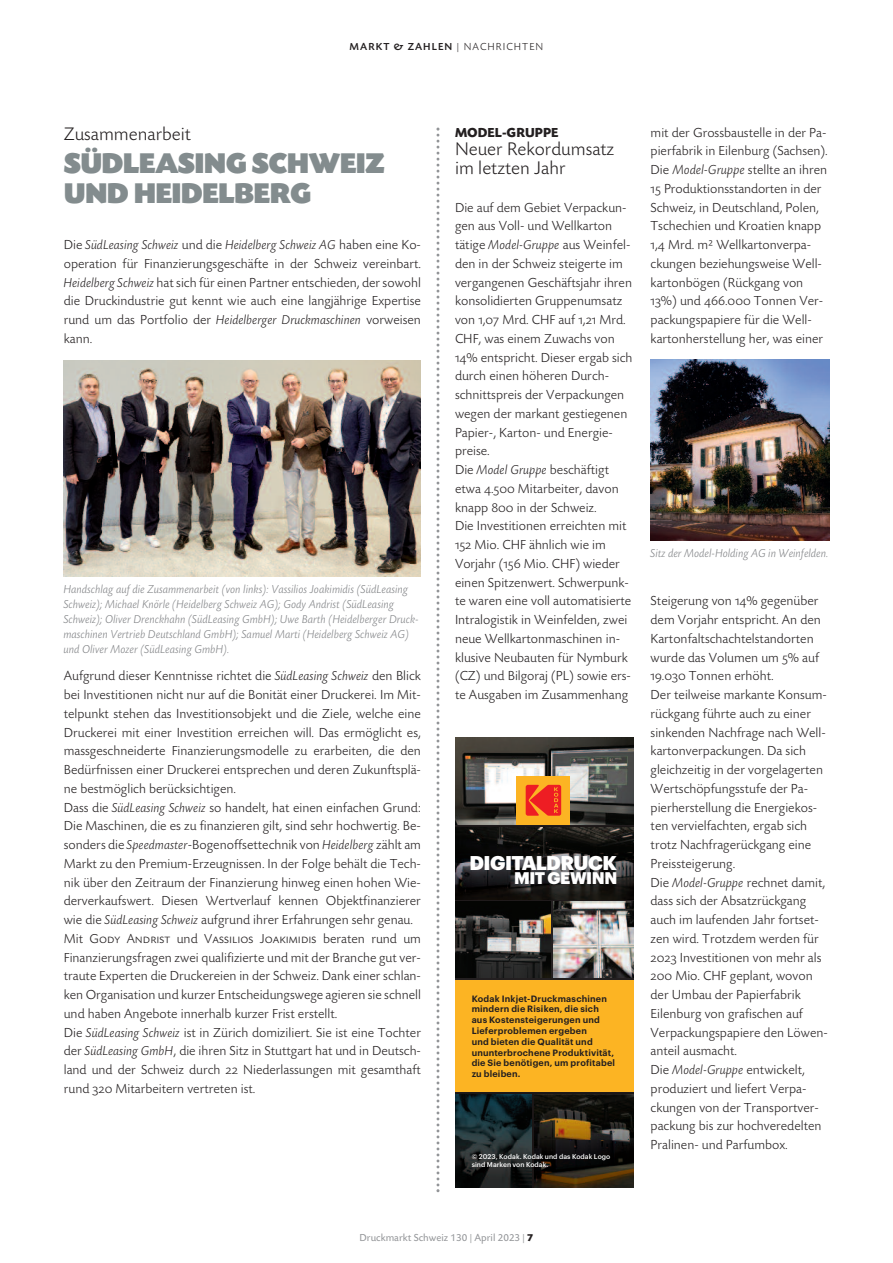
<style>
.page{position:relative;width:893px;height:1263px;background:#fff}
.page>*{position:absolute;margin:0;border:0;box-sizing:border-box;transform-origin:0 0}
.t1{font:30px/30px "Today SB Ultra";letter-spacing:-.025em;color:#838c8e}
.t2{font:900 19.5px "Graphik";letter-spacing:-.025em;color:#fff}
.t3{font:300 18.75px/18.8px "Today SB";color:#231f20}
.t4{font:900 16.5px "Graphik";letter-spacing:-.025em;color:#fff}
.t5{font:300 13.5px/18.8px "Today SB";color:#231f20}
.t6{font:13.5px "Today SB Caps Lig";color:#231f20}
.t7{font:700 13.5px "Today SB";color:#231f20}
.t8{font:italic 300 12px/15px "Today SB";color:#808285}
.t9{font:10.5px "Today SB";color:#939598}
.t10{font:500 10.5px "Today SB";letter-spacing:.1em;color:#231f20}
.t11{font:600 9px/10.8px "Graphik";letter-spacing:.02em;color:#231f20}
.t12{font:500 6.75px/8.1px "Graphik";letter-spacing:.01em;color:#fff}
.s1{font-weight:300}
.s2{font-style:italic}
.s3{font-family:"Today SB";font-weight:300}
.s4{font-family:"Today SB Caps Lig";font-weight:400}
.s5{font-weight:700;color:#231f20}
</style>
<div class="page">
<img style="left:455px;top:737px;width:179px;height:163px">
<img style="left:455px;top:828px;width:179px;height:71px">
<img style="left:554px;top:902px;width:80px;height:75px">
<img style="left:455px;top:902px;width:96px;height:75px">
<img style="left:455px;top:1092px;width:179px;height:96px">
<img style="left:534px;top:1094px;width:100px;height:94px">
<img style="left:455px;top:1094px;width:76px;height:94px">
<div style="left:517px;top:776px;width:53px;height:49px;background:#fcb423"></div>
<svg style="left:526px;top:785px;width:35px;height:31px"></svg>
<div style="left:455px;top:980px;width:179px;height:111px;background:#fcb423"></div>
<img style="left:64px;top:360px;width:357px;height:216px">
<svg style="left:436px;top:128px;width:3px;height:1064px"></svg>
<img style="left:651px;top:360px;width:178px;height:180px">
<p class="t10" style="left:350px;top:43px;width:195px">MARKT &amp; ZAHLEN <span class="s1">| NACHRICHTEN</span></p>
<h3 class="t3" style="left:64px;top:126px;width:129px">Zusammenarbeit</h3>
<h1 class="t1" style="left:64px;top:148px;width:322px">SÜDLEASING SCHWEIZ<br>UND HEIDELBERG</h1>
<p class="t5" style="left:64px;top:237px;width:359px;text-align:justify">Die <span class="s2">SüdLeasing Schweiz</span> und die <span class="s2">Heidelberg Schweiz AG</span> haben eine Ko&shy;operation für Finanzierungsgeschäfte in der Schweiz vereinbart.<br><span class="s2">Heidelberg Schweiz</span> hat sich für einen Partner entschieden, der sowohl die Druckindustrie gut kennt wie auch eine langjährige Expertise rund um das Portfolio der <span class="s2">Heidelberger Druckmaschinen</span> vorweisen kann.</p>
<p class="t8" style="left:64px;top:581px;width:357px">Handschlag auf die Zusammenarbeit (von links): Vassilios Joakimidis (SüdLeasing Schweiz); Michael Knörle (Heidelberg Schweiz AG); Gody Andrist (SüdLeasing Schweiz); Oliver Drenckhahn (SüdLeasing GmbH); Uwe Barth (Heidelberger Druck&shy;maschinen Vertrieb Deutschland GmbH); Samuel Marti (Heidelberg Schweiz AG) und Oliver Mozer (SüdLeasing GmbH).</p>
<p class="t5" style="left:64px;top:668px;width:359px">Aufgrund dieser Kenntnisse richtet die <span class="s2">SüdLeasing Schweiz</span> den Blick bei Investitionen nicht nur auf die Bonität einer Druckerei. Im Mit&shy;telpunkt stehen das Investitionsobjekt und die Ziele, welche eine Druckerei mit einer Investition erreichen will. Das ermöglicht es, massgeschneiderte Finanzierungsmodelle zu erarbeiten, die den Bedürfnissen einer Druckerei entsprechen und deren Zukunftsplä&shy;ne bestmöglich berücksichtigen.<br>Dass die <span class="s2">SüdLeasing Schweiz</span> so handelt, hat einen einfachen Grund:<br>Die Maschinen, die es zu finanzieren gilt, sind sehr hochwertig. Be&shy;sonders die <span class="s2">Speedmaster</span>-Bogenoffsettechnik von <span class="s2">Heidelberg</span> zählt am Markt zu den Premium-Erzeugnissen. In der Folge behält die Tech&shy;nik über den Zeitraum der Finanzierung hinweg einen hohen Wie&shy;derverkaufswert. Diesen Wertverlauf kennen Objektfinanzierer wie die <span class="s2">SüdLeasing Schweiz</span> aufgrund ihrer Erfahrungen sehr genau.</p>
<p class="t6" style="left:64px;top:930px;width:359px"><span class="s3">Mit</span> Gody Andrist <span class="s3">und</span> Vassilios Joakimidis <span class="s3">beraten rund um</span></p>
<p class="t5" style="left:64px;top:949px;width:359px">Finanzierungsfragen zwei qualifizierte und mit der Branche gut ver&shy;traute Experten die Druckereien in der Schweiz. Dank einer schlan&shy;ken Organisation und kurzer Entscheidungswege agieren sie schnell und haben Angebote innerhalb kurzer Frist erstellt.<br>Die <span class="s2">SüdLeasing Schweiz</span> ist in Zürich domiziliert. Sie ist eine Tochter der <span class="s2">SüdLeasing GmbH</span>, die ihren Sitz in Stuttgart hat und in Deutsch&shy;land und der Schweiz durch <span class="s4">22</span> Niederlassungen mit gesamthaft rund <span class="s4">320</span> Mitarbeitern vertreten ist.</p>
<p class="t7" style="left:455px;top:127px;width:105px">MODEL-GRUPPE</p>
<h3 class="t3" style="left:455px;top:142px;width:161px">Neuer Rekordumsatz im letzten Jahr</h3>
<p class="t5" style="left:455px;top:199px;width:179px">Die auf dem Gebiet Verpackun&shy;gen aus Voll- und Wellkarton tätige <span class="s2">Model-Gruppe</span> aus Weinfel&shy;den in der Schweiz steigerte im vergangenen Geschäftsjahr ihren konsolidierten Gruppenumsatz von <span class="s4">1,07</span> Mrd. CHF auf <span class="s4">1,21</span> Mrd.<br>CHF, was einem Zuwachs von<br><span class="s4">14</span>% entspricht. Dieser ergab sich durch einen höheren Durch&shy;schnittspreis der Verpackungen wegen der markant gestiegenen<br>Papier-, Karton- und Energie&shy;preise.<br>Die <span class="s2">Model Gruppe</span> beschäftigt etwa <span class="s4">4.500</span> Mitarbeiter, davon knapp <span class="s4">800</span> in der Schweiz.<br>Die Investitionen erreichten mit<br><span class="s4">152</span> Mio. CHF ähnlich wie im<br>Vorjahr (<span class="s4">156</span> Mio. CHF) wieder einen Spitzenwert. Schwerpunk&shy;te waren eine voll automatisierte<br>Intralogistik in Weinfelden, zwei neue Wellkartonmaschinen in&shy;klusive Neubauten für Nymburk (CZ) und Bilgoraj (PL) sowie ers&shy;te Ausgaben im Zusammenhang</p>
<h2 class="t2" style="left:469px;top:855px;width:149px">DIGITALDRUCK</h2>
<p class="t4" style="left:514px;top:871px;width:105px">MITGEWINN</p>
<p class="t11" style="left:472px;top:993px;width:145px">Kodak Inkjet-Druckmaschinen mindern die Risiken, die sich aus Kostensteigerungen und<br>Lieferproblemen ergeben<br>und bieten die Qualität und ununterbrochene Produktivität, die Sie benötigen, um profitabel zu bleiben.</p>
<p class="t12" style="left:472px;top:1152px;width:140px">© 2023, Kodak. Kodak und das Kodak Logo sind Marken von Kodak.</p>
<p class="t5" style="left:651px;top:124px;width:179px">mit der Grossbaustelle in der Pa&shy;pierfabrik in Eilenburg (Sachsen).<br>Die <span class="s2">Model-Gruppe</span> stellte an ihren<br><span class="s4">15</span> Produktionsstandorten in der<br>Schweiz, in Deutschland, Polen,<br>Tschechien und Kroatien knapp<br><span class="s4">1,4</span> Mrd. m² Wellkartonverpa&shy;ckungen beziehungsweise Well&shy;kartonbögen (Rückgang von<br><span class="s4">13</span>%) und <span class="s4">466.000</span> Tonnen Ver&shy;packungspapiere für die Well&shy;kartonherstellung her, was einer</p>
<p class="t8" style="left:651px;top:545px;width:180px">Sitz der Model-Holding AG in Weinfelden.</p>
<p class="t5" style="left:651px;top:593px;width:179px">Steigerung von <span class="s4">14</span>% gegenüber dem Vorjahr entspricht. An den<br>Kartonfaltschachtelstandorten wurde das Volumen um <span class="s4">5</span>% auf<br><span class="s4">19.030</span> Tonnen erhöht.<br>Der teilweise markante Konsum&shy;rückgang führte auch zu einer sinkenden Nachfrage nach Well&shy;kartonverpackungen. Da sich gleichzeitig in der vorgelagerten<br>Wertschöpfungsstufe der Pa&shy;pierherstellung die Energiekos&shy;ten vervielfachten, ergab sich trotz Nachfragerückgang eine<br>Preissteigerung.<br>Die <span class="s2">Model-Gruppe</span> rechnet damit, dass sich der Absatzrückgang auch im laufenden Jahr fortset&shy;zen wird. Trotzdem werden für<br><span class="s4">2023</span> Investitionen von mehr als<br><span class="s4">200</span> Mio. CHF geplant, wovon der Umbau der Papierfabrik<br>Eilenburg von grafischen auf<br>Verpackungspapiere den Löwen&shy;anteil ausmacht.<br>Die <span class="s2">Model-Gruppe</span> entwickelt, produziert und liefert Verpa&shy;ckungen von der Transportver&shy;packung bis zur hochveredelten<br>Pralinen- und Parfumbox.</p>
<p class="t9" style="left:359px;top:1233px;width:175px">Druckmarkt Schweiz 130 | April 2023 | <span class="s5">7</span></p>
</div>
